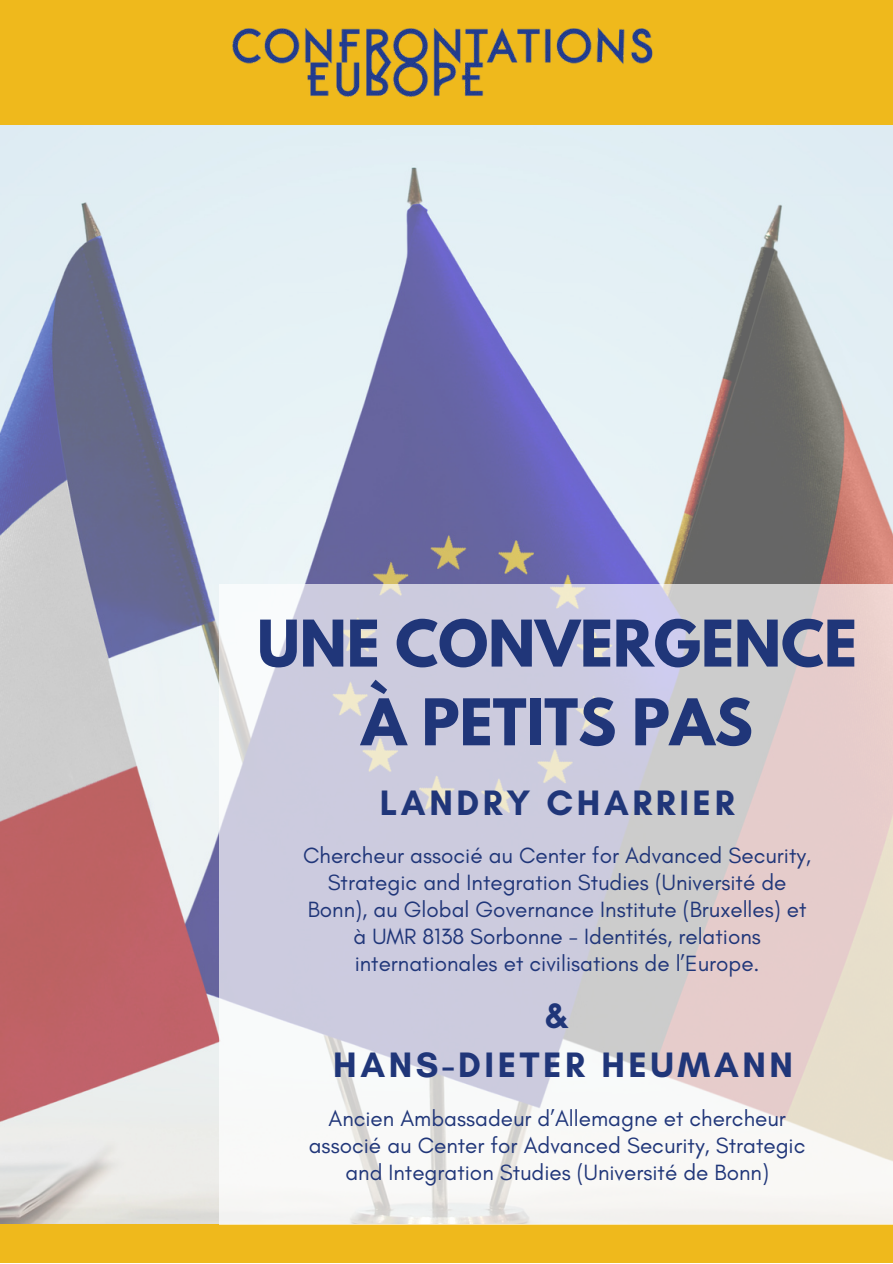
<style>
.page{position:relative;width:893px;height:1264px;background:#fff}
.page>*{position:absolute;margin:0;border:0;box-sizing:border-box;transform-origin:0 0}
.t1{font:700 57px/78.8px "League Spartan";color:#203679;text-align:center}
.t2{font:700 36px/49.5px "Glacial Indifference";letter-spacing:.1em;color:#203679;text-align:center}
.t3{font:22.5px/27px "Glacial Indifference";color:#203679;text-align:center}
</style>
<div class="page">
<img style="left:0;top:125px;width:892px;height:1099px">
<div style="left:0;top:0;width:892px;height:125px;background:#efb91c"></div>
<img style="left:206px;top:27px;width:481px;height:177px">
<div style="left:0;top:1224px;width:892px;height:38px;background:#efb91c"></div>
<svg style="left:219px;top:584px;width:673px;height:640px"></svg>
<h1 class="t1" style="left:257px;top:603px;width:601px">UNE CONVERGENCE<br>À PETITS PAS</h1>
<h2 class="t2" style="left:380px;top:777px;width:356px">LANDRY CHARRIER</h2>
<p class="t3" style="left:303px;top:842px;width:509px">Chercheur associé au Center for Advanced Security, Strategic and Integration Studies (Université de Bonn), au Global Governance Institute (Bruxelles) et à UMR 8138 Sorbonne - Identités, relations internationales et civilisations de l’Europe.</p>
<h2 class="t2" style="left:333px;top:990px;width:461px">&amp;<br>HANS-DIETER HEUMANN</h2>
<p class="t3" style="left:309px;top:1105px;width:498px">Ancien Ambassadeur d’Allemagne et chercheur associé au Center for Advanced Security, Strategic and Integration Studies (Université de Bonn)</p>
</div>
